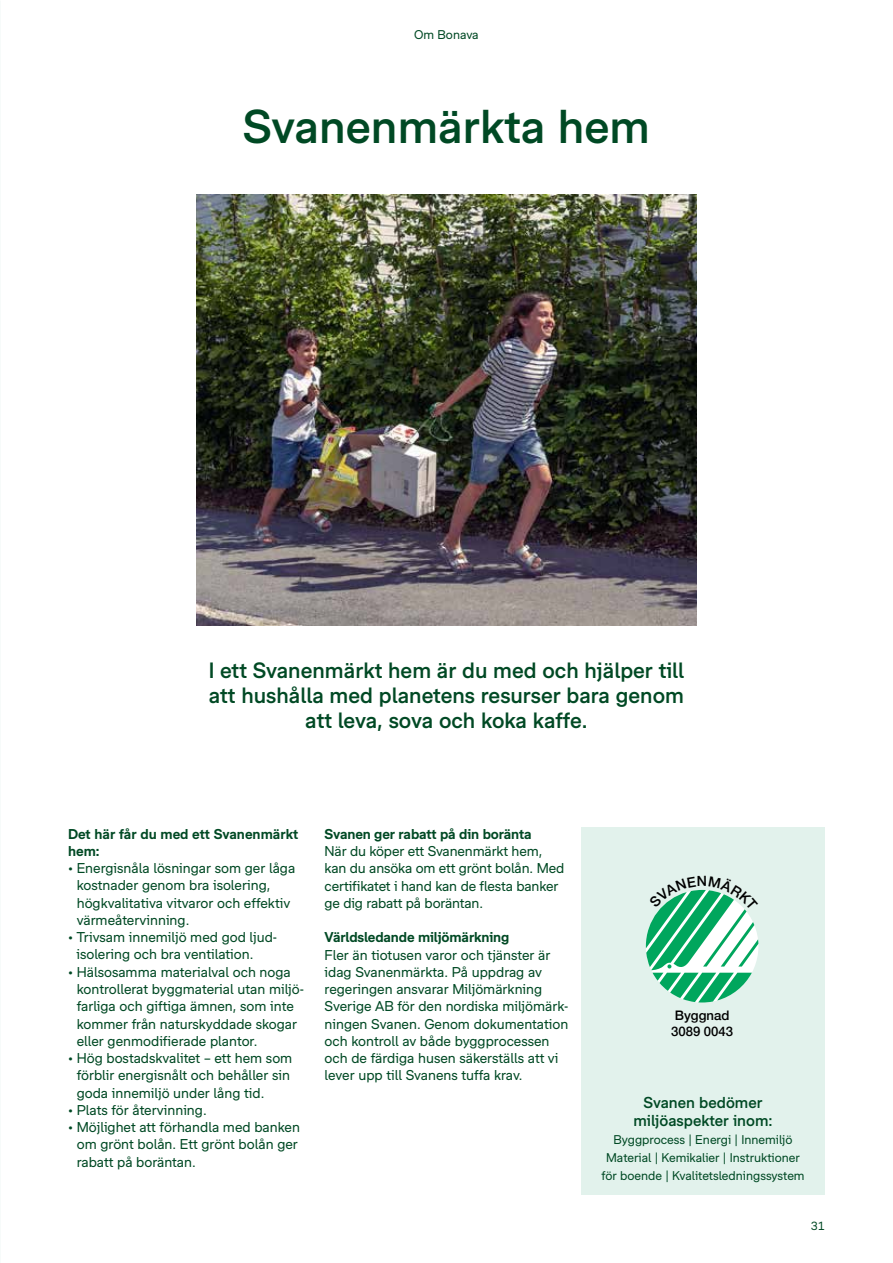
<style>
.page{position:relative;width:893px;height:1263px;background:#fff}
.page>*{position:absolute;margin:0;border:0;box-sizing:border-box;transform-origin:0 0}
.t1{font:500 45px "Bonava Sans";color:#004924}
.t2{font:500 21px/25.2px "Bonava Sans";color:#004924;text-align:center}
.t3{font:500 15px/18px "Bonava Sans";color:#004924;text-align:center}
.t4{font:13.5px/17.2px "Bonava Sans";color:#004924}
.t5{font:700 13.5px/17.2px "Bonava Sans";letter-spacing:-.01em;color:#004924}
.t6{font:500 13.2px/15.8px "Helvetica Neue";color:#000}
.t7{font:12px/18px "Bonava Sans";color:#004924;text-align:center}
.t8{font:11.25px "Bonava Sans";color:#004924}
</style>
<div class="page">
<img style="left:196px;top:195px;width:501px;height:430px">
<div style="left:581px;top:828px;width:244px;height:367px;background:#e2f2ec"></div>
<svg style="left:646px;top:889px;width:112px;height:113px"></svg>
<p class="t7" style="left:414px;top:25px;width:66px">Om Bonava</p>
<h1 class="t1" style="left:243px;top:100px;width:409px">Svanenmärkta hem</h1>
<h2 class="t2" style="left:209px;top:657px;width:477px">I ett Svanenmärkt hem är du med och hjälper till att hushålla med planetens resurser bara genom att leva, sova och koka kaffe.</h2>
<p class="t5" style="left:68px;top:825px;width:232px">Det här får du med ett Svanenmärkt hem:</p>
<p class="t4" style="left:77px;top:859px;width:220px;text-indent:-9px">• Energisnåla lösningar som ger låga kostnader genom bra isolering, högkvalitativa vitvaror och effektiv värmeåtervinning.</p>
<p class="t4" style="left:76px;top:928px;width:202px;text-indent:-8px">• Trivsam innemiljö med god ljud&shy;isolering och bra ventilation.</p>
<p class="t4" style="left:77px;top:963px;width:229px;text-indent:-9px">• Hälsosamma materialval och noga kontrollerat byggmaterial utan miljö&shy;farliga och giftiga ämnen, som inte kommer från naturskyddade skogar eller genmodifierade plantor.</p>
<p class="t4" style="left:77px;top:1049px;width:217px;text-indent:-9px">• Hög bostadskvalitet – ett hem som förblir energisnålt och behåller sin goda innemiljö under lång tid.</p>
<p class="t4" style="left:68px;top:1101px;width:140px">• Plats för återvinning.</p>
<p class="t4" style="left:77px;top:1118px;width:225px;text-indent:-9px">• Möjlighet att förhandla med banken om grönt bolån. Ett grönt bolån ger rabatt på boräntan.</p>
<p class="t5" style="left:325px;top:825px;width:209px">Svanen ger rabatt på din boränta</p>
<p class="t4" style="left:325px;top:842px;width:241px">När du köper ett Svanenmärkt hem, kan du ansöka om ett grönt bolån. Med certifikatet i hand kan de flesta banker ge dig rabatt på boräntan.</p>
<p class="t5" style="left:325px;top:928px;width:186px">Världsledande miljömärkning</p>
<p class="t4" style="left:325px;top:946px;width:245px">Fler än tiotusen varor och tjänster är idag Svanenmärkta. På uppdrag av regeringen ansvarar Miljömärkning Sverige AB för den nordiska miljömärk&shy;ningen Svanen. Genom dokumentation och kontroll av både byggprocessen och de färdiga husen säkerställs att vi lever upp till Svanens tuffa krav.</p>
<p class="t6" style="left:671px;top:1006px;width:64px">Byggnad<br>3089 0043</p>
<p class="t3" style="left:633px;top:1093px;width:141px">Svanen bedömer miljöaspekter inom:</p>
<p class="t7" style="left:601px;top:1130px;width:205px">Byggprocess | Energi | Innemiljö<br>Material | Kemikalier | Instruktioner för boende | Kvalitetsledningssystem</p>
<p class="t8" style="left:811px;top:1219px;width:16px">31</p>
</div>
